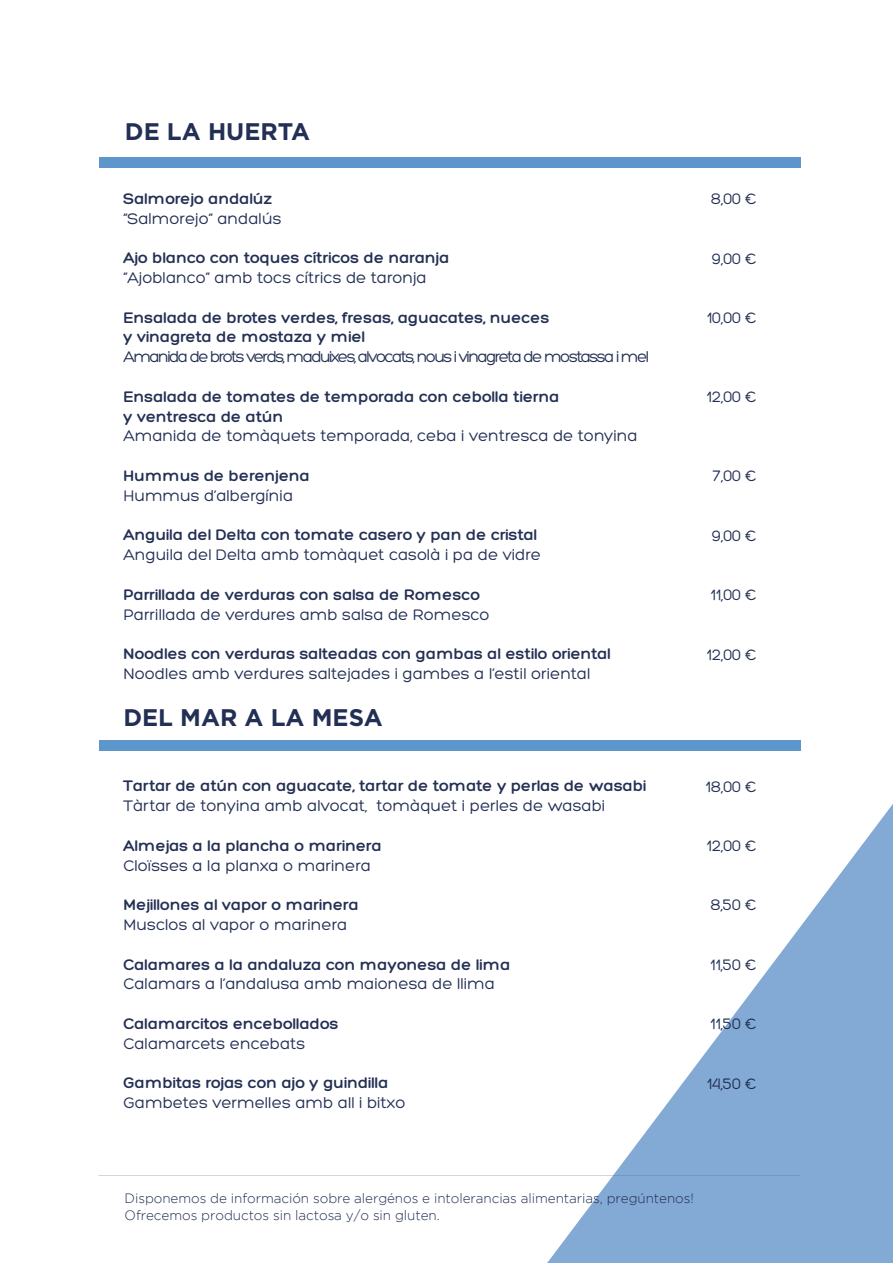
<style>
.page{position:relative;width:893px;height:1263px;background:#fff}
.page>*{position:absolute;margin:0;border:0;box-sizing:border-box;transform-origin:0 0}
.t1{font:700 24px "Gotham";color:#232f54}
.t2{font:700 16.5px/19.8px "Hero";color:#232f54}
.t3{font:16.5px "Hero";color:#232f54}
.t4{font:16.5px "Hero";letter-spacing:-.09em;color:#232f54}
.t5{font:300 13.5px/16.5px "Gotham";letter-spacing:-.005em;color:#232f54}
</style>
<div class="page">
<svg style="left:547px;top:804px;width:346px;height:459px"></svg>
<div style="left:99px;top:157px;width:701px;height:11px;background:#5d96ca"></div>
<div style="left:99px;top:741px;width:701px;height:10px;background:#5d96ca"></div>
<h1 class="t1" style="left:125px;top:118px;width:187px">DE LA HUERTA</h1>
<p class="t2" style="left:123px;top:189px;width:151px">Salmorejo andalúz</p>
<p class="t3" style="left:123px;top:210px;width:160px">“Salmorejo” andalús</p>
<p class="t2" style="left:123px;top:248px;width:328px">Ajo blanco con toques cítricos de naranja</p>
<p class="t3" style="left:123px;top:269px;width:305px">“Ajoblanco” amb tocs cítrics de taronja</p>
<p class="t2" style="left:123px;top:308px;width:428px">Ensalada de brotes verdes, fresas, aguacates, nueces y vinagreta de mostaza y miel</p>
<p class="t4" style="left:123px;top:348px;width:527px">Amanida de brots verds, maduixes, alvocats, nous i vinagreta de mostassa i mel</p>
<p class="t2" style="left:123px;top:387px;width:438px">Ensalada de tomates de temporada con cebolla tierna y ventresca de atún</p>
<p class="t3" style="left:123px;top:428px;width:516px">Amanida de tomàquets temporada, ceba i ventresca de tonyina</p>
<p class="t2" style="left:123px;top:466px;width:188px">Hummus de berenjena</p>
<p class="t3" style="left:123px;top:487px;width:171px">Hummus d’albergínia</p>
<p class="t2" style="left:123px;top:526px;width:415px">Anguila del Delta con tomate casero y pan de cristal</p>
<p class="t3" style="left:123px;top:546px;width:419px">Anguila del Delta amb tomàquet casolà i pa de vidre</p>
<p class="t2" style="left:123px;top:585px;width:358px">Parrillada de verduras con salsa de Romesco</p>
<p class="t3" style="left:123px;top:606px;width:368px">Parrillada de verdures amb salsa de Romesco</p>
<p class="t2" style="left:123px;top:644px;width:489px">Noodles con verduras salteadas con gambas al estilo oriental</p>
<p class="t3" style="left:123px;top:665px;width:469px">Noodles amb verdures saltejades i gambes a l’estil oriental</p>
<h1 class="t1" style="left:123px;top:704px;width:261px">DEL MAR A LA MESA</h1>
<p class="t2" style="left:123px;top:776px;width:525px">Tartar de atún con aguacate, tartar de tomate y perlas de wasabi</p>
<p class="t3" style="left:123px;top:797px;width:483px">Tàrtar de tonyina amb alvocat, tomàquet i perles de wasabi</p>
<p class="t2" style="left:123px;top:836px;width:260px">Almejas a la plancha o marinera</p>
<p class="t3" style="left:123px;top:857px;width:249px">Cloïsses a la planxa o marinera</p>
<p class="t2" style="left:123px;top:895px;width:237px">Mejillones al vapor o marinera</p>
<p class="t3" style="left:123px;top:916px;width:226px">Musclos al vapor o marinera</p>
<p class="t2" style="left:123px;top:955px;width:389px">Calamares a la andaluza con mayonesa de lima</p>
<p class="t3" style="left:123px;top:975px;width:373px">Calamars a l’andalusa amb maionesa de llima</p>
<p class="t2" style="left:123px;top:1014px;width:217px">Calamarcitos encebollados</p>
<p class="t3" style="left:123px;top:1035px;width:184px">Calamarcets encebats</p>
<p class="t2" style="left:123px;top:1073px;width:267px">Gambitas rojas con ajo y guindilla</p>
<p class="t3" style="left:123px;top:1094px;width:284px">Gambetes vermelles amb all i bitxo</p>
<p class="t3" style="left:711px;top:190px;width:47px">8,00 €</p>
<p class="t3" style="left:712px;top:250px;width:46px">9,00 €</p>
<p class="t3" style="left:707px;top:309px;width:51px">10,00 €</p>
<p class="t3" style="left:706px;top:388px;width:52px">12,00 €</p>
<p class="t3" style="left:713px;top:468px;width:46px">7,00 €</p>
<p class="t3" style="left:712px;top:527px;width:46px">9,00 €</p>
<p class="t3" style="left:710px;top:586px;width:48px">11,00 €</p>
<p class="t3" style="left:706px;top:646px;width:52px">12,00 €</p>
<p class="t3" style="left:705px;top:778px;width:53px">18,00 €</p>
<p class="t3" style="left:706px;top:837px;width:52px">12,00 €</p>
<p class="t3" style="left:710px;top:897px;width:48px">8,50 €</p>
<p class="t3" style="left:710px;top:956px;width:48px">11,50 €</p>
<p class="t3" style="left:710px;top:1015px;width:48px">11,50 €</p>
<p class="t3" style="left:707px;top:1075px;width:51px">14,50 €</p>
<p class="t5" style="left:125px;top:1190px;width:571px">Disponemos de información sobre alergénos e intolerancias alimentarias, pregúntenos!<br>Ofrecemos productos sin lactosa y/o sin gluten.</p>
</div>
